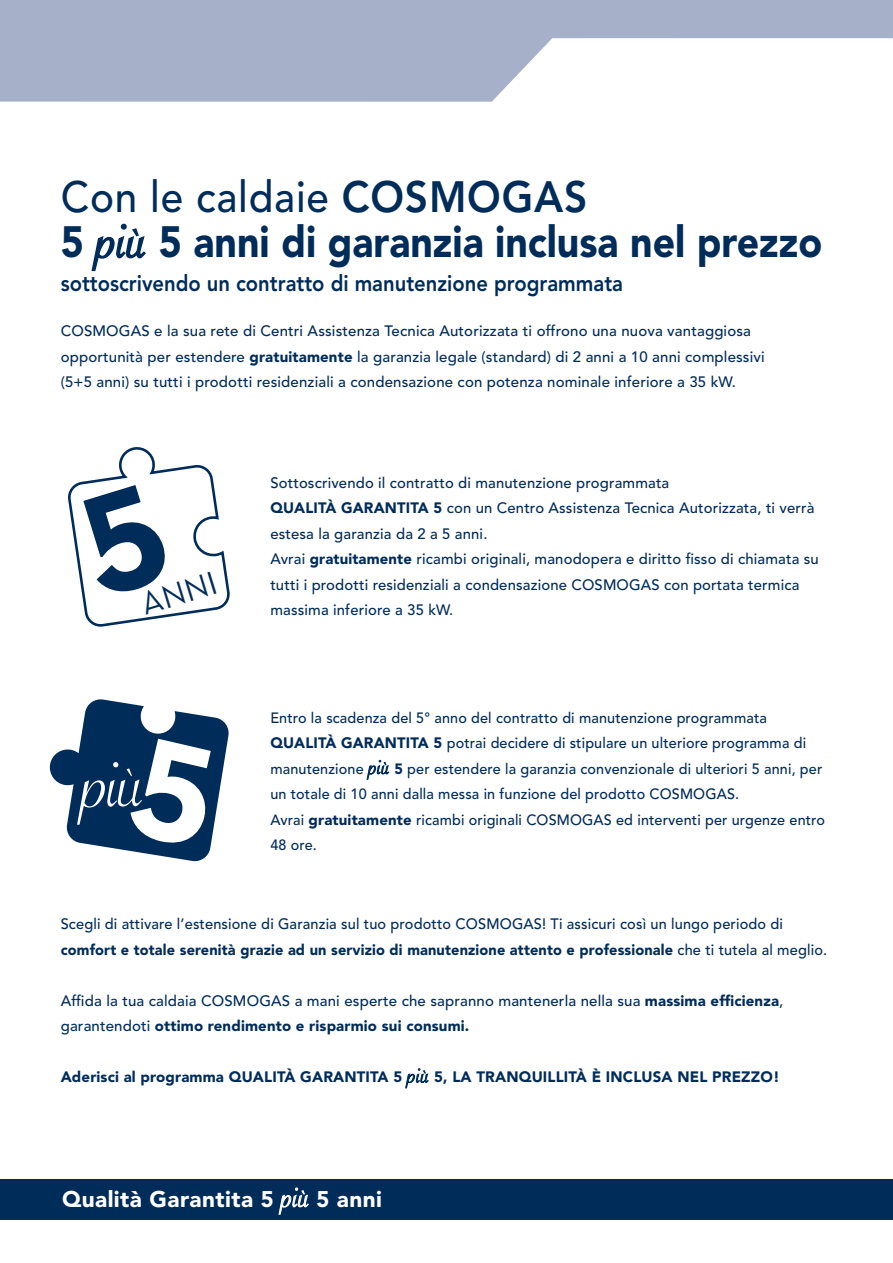
<style>
.page{position:relative;width:893px;height:1263px;background:#fff}
.page>*{position:absolute;margin:0;border:0;box-sizing:border-box;transform-origin:0 0}
.t1{font:900 43.5px/45px "Avenir LT Std";color:#002c5a;scale:.9 1}
.t2{font:33.3px "Neutra Text TF";color:#002c5a}
.t3{font:800 22.5px "Avenir LT Std";color:#002c5a;scale:.9 1}
.t4{font:900 22.5px "Avenir LT Std";letter-spacing:.02em;color:#fff}
.t5{font:500 15px/25.5px "Avenir LT Std";letter-spacing:.01em;color:#002c5a}
.t6{font:900 15px "Avenir LT Std";letter-spacing:.01em;color:#002c5a}
.t7{font:500 14.85px/25.5px "Avenir LT Std";letter-spacing:.01em;color:#002c5a}
.s1{font-weight:500}
.s2{font-weight:800}
.s3{font-family:"Savoye Let Plain";font-weight:400;font-size:67.5px}
.s4{font-weight:900}
.s5{font-weight:900;font-size:15px}
.s6{font-family:"Savoye Let Plain";font-weight:400;font-size:28.2px}
.s7{font-family:"Savoye Let Plain";font-weight:400;font-size:28.5px}
.s8{font-family:"Savoye Let Plain";font-weight:400;font-size:39px}
</style>
<div class="page">
<svg style="left:0;top:0;width:893px;height:102px;fill:#a6b0c8"></svg>
<div style="left:0;top:1180px;width:893px;height:40px;background:#002c5a"></div>
<svg style="left:68px;top:447px;width:161px;height:179px"></svg>
<svg style="left:49px;top:699px;width:180px;height:162px"></svg>
<h1 class="t1" style="left:61px;top:174px;width:848px"><span class="s1">Con le caldaie</span> <span class="s2">COSMOGAS<br></span>5 <span class="s3">più</span> 5 anni di garanzia inclusa nel prezzo</h1>
<h3 class="t3" style="left:61px;top:270px;width:626px">sottoscrivendo un contratto di manutenzione programmata</h3>
<p class="t5" style="left:61px;top:318px;width:706px">COSMOGAS e la sua rete di Centri Assistenza Tecnica Autorizzata ti offrono una nuova vantaggiosa opportunità per estendere <span class="s4">gratuitamente</span> la garanzia legale (standard) di 2 anni a 10 anni complessivi (5+5 anni) su tutti i prodotti residenziali a condensazione con potenza nominale inferiore a 35 kW.</p>
<h2 class="t2" style="left:136px;top:585px;width:80px;rotate:-17deg">ANNI</h2>
<p class="t5" style="left:270px;top:470px;width:550px">Sottoscrivendo il contratto di manutenzione programmata<br><span class="s4">QUALITÀ GARANTITA 5</span> con un Centro Assistenza Tecnica Autorizzata, ti verrà estesa la garanzia da 2 a 5 anni.<br>Avrai <span class="s4">gratuitamente</span> ricambi originali, manodopera e diritto fisso di chiamata su tutti i prodotti residenziali a condensazione COSMOGAS con portata termica massima inferiore a 35 kW.</p>
<p class="t7" style="left:270px;top:705px;width:556px">Entro la scadenza del 5° anno del contratto di manutenzione programmata <span class="s5">QUALITÀ GARANTITA 5</span> potrai decidere di stipulare un ulteriore programma di manutenzione <span class="s6">più</span> <span class="s4">5</span> per estendere la garanzia convenzionale di ulteriori 5 anni, per un totale di 10 anni dalla messa in funzione del prodotto COSMOGAS.<br>Avrai <span class="s4">gratuitamente</span> ricambi originali COSMOGAS ed interventi per urgenze entro 48 ore.</p>
<p class="t5" style="left:61px;top:912px;width:768px">Scegli di attivare l’estensione di Garanzia sul tuo prodotto COSMOGAS! Ti assicuri così un lungo periodo di <span class="s4">comfort e totale serenità grazie ad un servizio di manutenzione attento e professionale</span> che ti tutela al meglio.</p>
<p class="t5" style="left:61px;top:988px;width:724px">Affida la tua caldaia COSMOGAS a mani esperte che sapranno mantenerla nella sua <span class="s4">massima efficienza</span>, garantendoti <span class="s4">ottimo rendimento e risparmio sui consumi.</span></p>
<p class="t6" style="left:61px;top:1068px;width:720px">Aderisci al programma QUALITÀ GARANTITA 5 <span class="s7">più</span> 5, LA TRANQUILLITÀ È INCLUSA NEL PREZZO!</p>
<h3 class="t4" style="left:62px;top:1185px;width:321px">Qualità Garantita 5 <span class="s8">più</span> 5 anni</h3>
</div>
